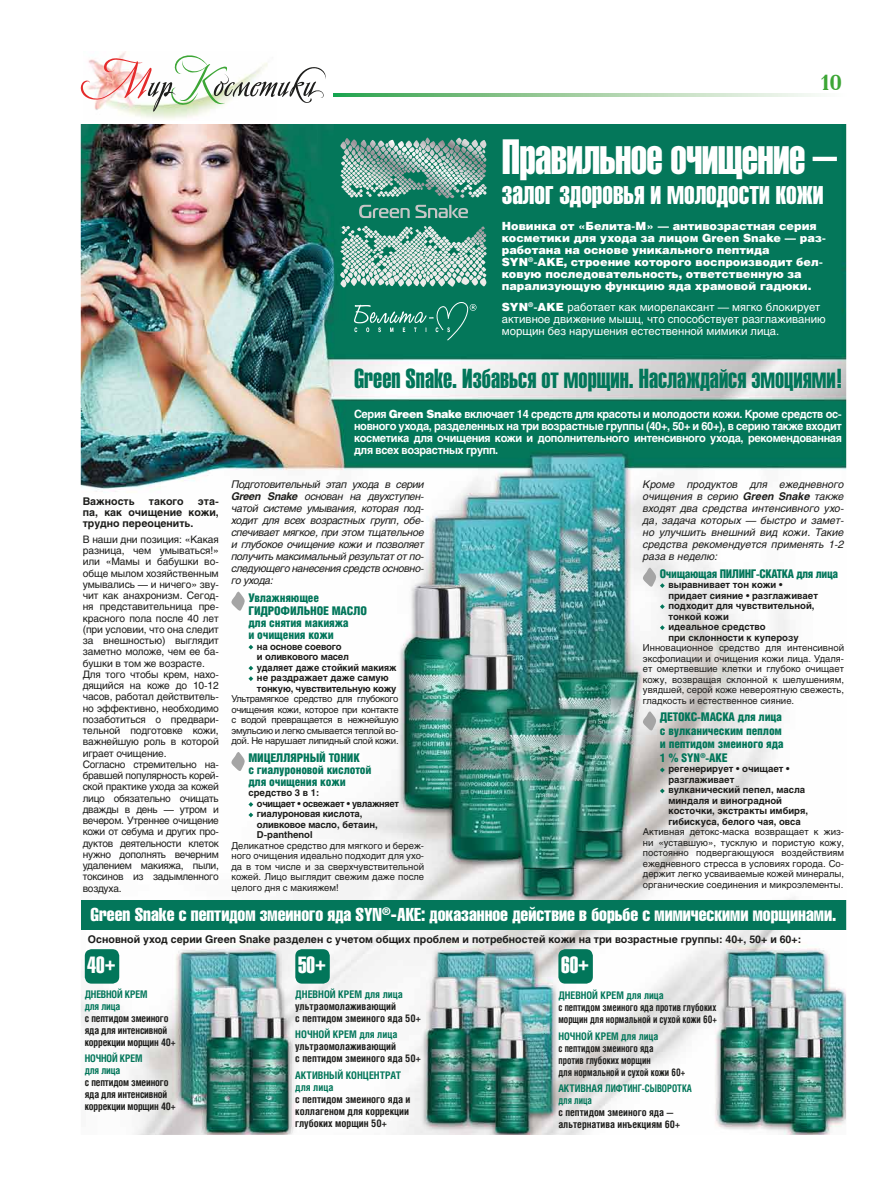
<style>
.page{position:relative;width:893px;height:1191px;background:#fff}
.page>*{position:absolute;margin:0;border:0;box-sizing:border-box;transform-origin:0 0}
.t1{font:48.6px "Helios Extra Compressed";letter-spacing:-.015em;color:#fff}
.t2{font:31.35px "Helios Extra Compressed";color:#fff}
.t3{font:27px "Helios Extra Compressed";color:#02765a}
.t4{font:23.1px "Helios Extra Compressed";color:#fff}
.t5{font:700 21.75px "Academy C";color:#3da636}
.t6{font:18.3px "Helios Compressed";color:#fff}
.t7{font:900 12px/13.5px "Helios Cond";letter-spacing:-.015em;color:#02765a}
.t8{font:700 11.25px/12px "Helios";letter-spacing:-.03em;color:#fff;text-align:justify}
.t9{font:900 11.25px/12px "Helios";color:#fff}
.t10{font:11.25px/12px "Helios";color:#fff}
.t11{font:italic 10.5px/12px "Helios";letter-spacing:-.02em;color:#1d1d1b;text-align:justify}
.t12{font:700 10.5px/12px "Helios Cond";color:#1d1d1b}
.t13{font:700 10.5px/11.2px "Helios";color:#1d1d1b;text-align:justify}
.t14{font:700 10.5px/12px "Helios Cond";color:#1d1d1b;scale:.88 1}
.t15{font:700 10.5px "Helios Cond";color:#02765a}
.t16{font:700 10.5px/12px "Helios Cond";color:#1d1d1b;scale:.96 1}
.t17{font:700 10.5px/12px "Helios Cond";color:#02765a;scale:.96 1}
.t18{font:700 10.5px "Helios Cond";color:#02765a;scale:.88 1}
.t19{font:10.2px/11.2px "Helios";letter-spacing:-.015em;color:#1d1d1b}
.t20{font:9.45px/10.5px "Helios";color:#1d1d1b;text-align:justify}
.t21{font:700 9.45px/10.5px "Helios";color:#1d1d1b}
.t22{font:700 9.45px/10.5px "Helios";letter-spacing:-.02em;color:#1d1d1b}
.s1{font-weight:900}
.s2{font-weight:700}
.s3{font-size:19.5px}
</style>
<div class="page">
<svg style="left:333px;top:94px;width:484px;height:2px"></svg>
<svg style="left:80px;top:55px;width:246px;height:53px"></svg>
<img style="left:80px;top:108px;width:767px;height:1027px">
<h3 class="t5" style="left:821px;top:68px;width:23px">10</h3>
<h1 class="t1" style="left:502px;top:129px;width:337px">Правильное очищение –</h1>
<h2 class="t2" style="left:502px;top:175px;width:323px">залог здоровья и молодости кожи</h2>
<p class="t9" style="left:502px;top:220px;width:326px">Новинка от «Белита-М» — антивозрастная серия косметики для ухода за лицом Green Snake — раз&shy;работана на основе уникального пептида<br>SYN <sup>®</sup>-AKE, строение которого воспроизводит бел&shy;ковую последовательность, ответственную за парализующую функцию яда храмовой гадюки.</p>
<p class="t10" style="left:502px;top:300px;width:326px"><span class="s1">SYN</span> <sup>®</sup><span class="s1">-AKE</span> работает как миорелаксант — мягко блокирует активное движение мышц, что способствует разглаживанию морщин без нарушения естественной мимики лица.</p>
<h3 class="t3" style="left:354px;top:363px;width:490px">Green Snake. Избавься от морщин. Наслаждайся эмоциями!</h3>
<p class="t8" style="left:354px;top:407px;width:489px">Серия <span class="s1">Green Snake</span> включает 14 средств для красоты и молодости кожи. Кроме средств ос&shy;новного ухода, разделенных на три возрастные группы (40+, 50+ и 60+), в серию также входит косметика для очищения кожи и дополнительного интенсивного ухода, рекомендованная для всех возрастных групп.</p>
<p class="t11" style="left:231px;top:478px;width:194px">Подготовительный этап ухода в серии <span class="s2">Green Snake</span> основан на двухступен&shy;чатой системе умывания, которая под&shy;ходит для всех возрастных групп, обе&shy;спечивает мягкое, при этом тщательное и глубокое очищение кожи и позволяет получить максимальный результат от по&shy;следующего нанесения средств основно&shy;го ухода:</p>
<p class="t7" style="left:248px;top:590px;width:120px">Увлажняющее гидрофильное масло</p>
<p class="t7" style="left:248px;top:616px;width:102px;line-height:12px">для снятия макияжа и очищения кожи</p>
<p class="t22" style="left:257px;top:641px;width:141px">на основе соевого<br>и оливкового масел<br>удаляет даже стойкий макияж не раздражает даже самую тонкую, чувствительную кожу</p>
<p class="t20" style="left:231px;top:693px;width:169px">Ультрамягкое средство для глубокого очищения кожи, которое при контакте с водой превращается в нежнейшую эмульсию и легко смывается теплой во&shy;дой. Не нарушает липидный слой кожи.</p>
<p class="t7" style="left:248px;top:751px;width:124px;line-height:12px">Мицеллярный тоник<br>с гиалуроновой кислотой для очищения кожи</p>
<p class="t22" style="left:257px;top:787px;width:143px;text-indent:-9px">средство 3 в 1:<br>очищает • освежает • увлажняет гиалуроновая кислота, оливковое масло, бетаин,<br>D-panthenol</p>
<p class="t20" style="left:231px;top:840px;width:194px">Деликатное средство для мягкого и береж&shy;ного очищения идеально подходит для ухо&shy;да в том числе и за сверхчувствительной кожей. Лицо выглядит свежим даже после целого дня с макияжем!</p>
<h3 class="t6" style="left:91px;top:903px;width:747px">Green Snake с пептидом змеиного яда SYN<sup>®</sup>-AKE: доказанное действие в борьбе с мимическими морщинами.</h3>
<p class="t13" style="left:88px;top:933px;width:715px">Основной уход серии Green Snake разделен с учетом общих проблем и потребностей кожи на три возрастные группы: 40+, 50+ и 60+:</p>
<h3 class="t4" style="left:88px;top:952px;width:29px">40<span class="s3">+</span></h3>
<h3 class="t4" style="left:298px;top:952px;width:29px">50<span class="s3">+</span></h3>
<h3 class="t4" style="left:561px;top:952px;width:29px">60<span class="s3">+</span></h3>
<p class="t17" style="left:85px;top:988px;width:13px">Дневно</p>
<p class="t11" style="left:643px;top:478px;width:203px">Кроме продуктов для ежедневного очищения в серию <span class="s2">Green Snake</span> также входят два средства интенсивного ухо&shy;да, задача которых — быстро и замет&shy;но улучшить внешний вид кожи. Такие средства рекомендуется применять 1-2 раза в неделю:</p>
<p class="t7" style="left:660px;top:566px;width:67px">Очищающая пилин</p>
<p class="t7" style="left:751px;top:566px;width:89px">г-скатка для лица</p>
<p class="t21" style="left:668px;top:579px;width:151px">выравнивает тон кожи • придает сияние • разглаживает подходит для чувствительной, тонкой кожи<br>идеальное средство<br>при склонности к куперозу</p>
<p class="t20" style="left:643px;top:642px;width:203px">Инновационное средство для интенсивной эксфолиации и очищения кожи лица. Удаля&shy;ет омертвевшие клетки и глубоко очищает кожу, возвращая склонной к шелушениям, увядшей, серой коже невероятную свежесть, гладкость и естественное сияние.</p>
<p class="t7" style="left:660px;top:710px;width:58px">Детокс-маска</p>
<p class="t13" style="left:83px;top:495px;width:53px">Важность</p>
<p class="t13" style="left:149px;top:495px;width:36px">такого</p>
<p class="t13" style="left:83px;top:495px;width:138px;text-indent:115px">эта&shy;па, как очищение кожи, трудно переоценить.</p>
<p class="t19" style="left:83px;top:533px;width:138px">В наши дни позиция: «Какая разница, чем умываться!» или «Мамы и бабушки во&shy;обще мылом хозяйственным умывались — и ничего» зву&shy;чит как анахронизм. Сегод&shy;ня представительница пре&shy;красного пола после 40 лет (при условии, что она следит за внешностью) выглядит заметно моложе, чем ее ба&shy;бушки в том же возрасте.<br>Для того чтобы крем, нахо&shy;дящийся на коже до 10-12 часов, работал действитель&shy;но эффективно, необходимо позаботиться о предвари&shy;тельной подготовке кожи, важнейшую роль в которой играет очищение.<br>Согласно стремительно на&shy;бравшей популярность корей&shy;ской практике ухода за кожей лицо обязательно очищать дважды в день — утром и вечером. Утреннее очищение кожи от себума и других про&shy;дуктов деятельности клеток нужно дополнять вечерним удалением макияжа, пыли, токсинов из задымленного воздуха.</p>
<p class="t7" style="left:660px;top:710px;width:125px;text-indent:78px">для лица с вулканическим пеплом и пептидом змеиного яда<br>1 % SYN<sup>®</sup>-AKE</p>
<p class="t21" style="left:668px;top:763px;width:141px">регенерирует • очищает • разглаживает вулканический пепел, масла миндаля и виноградной косточки, экстракты имбиря, гибискуса, белого чая, овса</p>
<p class="t20" style="left:643px;top:826px;width:203px">Активная детокс-маска возвращает к жиз&shy;ни «уставшую», тусклую и пористую кожу, постоянно подвергающуюся воздействиям ежедневного стресса в условиях города. Со&shy;держит легко усваиваемые кожей минералы, органические соединения и микроэлементы.</p>
<p class="t17" style="left:85px;top:988px;width:49px;text-indent:32px">й крем для лица</p>
<p class="t16" style="left:85px;top:1012px;width:96px">с пептидом змеиного яда для интенсивной коррекции морщин 40+</p>
<p class="t17" style="left:85px;top:1052px;width:13px">Ночно</p>
<p class="t15" style="left:295px;top:988px;width:13px">Дневно</p>
<p class="t15" style="left:330px;top:988px;width:16px">й крем</p>
<p class="t15" style="left:365px;top:988px;width:40px">для лица</p>
<p class="t12" style="left:295px;top:1000px;width:127px">ультраомолаживающий<br>с пептидом змеиного яда 50+</p>
<p class="t15" style="left:295px;top:1028px;width:13px">Ночно</p>
<p class="t15" style="left:324px;top:1028px;width:16px">й крем</p>
<p class="t15" style="left:359px;top:1028px;width:40px">для лица</p>
<p class="t12" style="left:295px;top:1040px;width:127px">ультраомолаживающий<br>с пептидом змеиного яда 50+</p>
<p class="t15" style="left:295px;top:1068px;width:7px">Активны</p>
<p class="t15" style="left:337px;top:1068px;width:38px">й концентр</p>
<p class="t15" style="left:390px;top:1068px;width:11px">ат</p>
<p class="t15" style="left:295px;top:1080px;width:40px">для лица</p>
<p class="t12" style="left:295px;top:1092px;width:117px">с пептидом змеиного яда и коллагеном для коррекции глубоких морщин 50+</p>
<p class="t15" style="left:558px;top:989px;width:13px">Дневно</p>
<p class="t15" style="left:592px;top:989px;width:15px">й крем</p>
<p class="t15" style="left:626px;top:989px;width:39px">для лица</p>
<p class="t14" style="left:558px;top:1001px;width:182px">с пептидом змеиного яда против глубоких морщин для нормальной и сухой кожи 60+</p>
<p class="t15" style="left:558px;top:1029px;width:13px">Ночно</p>
<p class="t15" style="left:587px;top:1029px;width:15px">й крем</p>
<p class="t15" style="left:621px;top:1029px;width:39px">для лица</p>
<p class="t14" style="left:558px;top:1041px;width:146px">с пептидом змеиного яда<br>против глубоких морщин<br>для нормальной и сухой кожи 60+</p>
<p class="t15" style="left:558px;top:1082px;width:7px">Активн</p>
<p class="t15" style="left:592px;top:1082px;width:37px">ая лифтинг</p>
<p class="t18" style="left:642px;top:1082px;width:11px">-сыворотк</p>
<p class="t18" style="left:687px;top:1082px;width:7px">а</p>
<p class="t18" style="left:558px;top:1094px;width:40px">для лица</p>
<p class="t12" style="left:558px;top:1106px;width:123px">с пептидом змеиного яда — альтернатива инъекциям 60+</p>
<p class="t17" style="left:85px;top:1052px;width:44px;text-indent:27px">й крем для лица</p>
<p class="t16" style="left:85px;top:1076px;width:96px">с пептидом змеиного яда для интенсивной коррекции морщин 40+</p>
</div>
